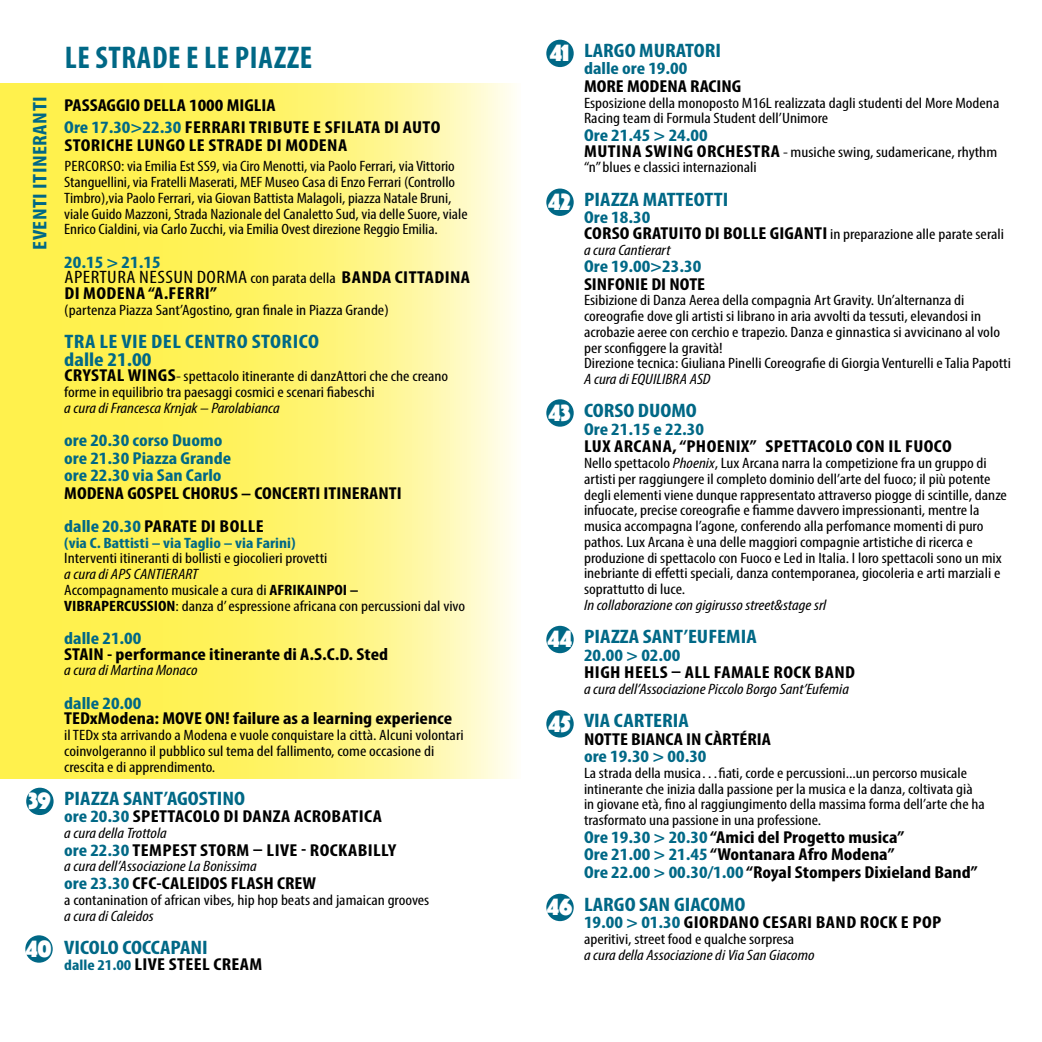
<style>
.page{position:relative;width:1042px;height:1042px;background:#fff}
.page>*{position:absolute;margin:0;border:0;box-sizing:border-box;transform-origin:0 0}
.t1{font:700 condensed 31.5px "Myriad Pro";letter-spacing:.02em;color:#006886}
.t2{font:24.5px "Phosphate Solid";letter-spacing:.005em;color:#fff}
.t3{font:700 condensed 19.78px "Myriad Pro";letter-spacing:.02em;color:#006886;scale:1.15 1}
.t4{font:700 condensed 19.6px "Myriad Pro";color:#006886;scale:1.16 1}
.t5{font:700 condensed 19.6px/17.5px "Myriad Pro";letter-spacing:.02em;color:#006886;scale:1.16 1}
.t6{font:condensed 18.03px "Myriad Pro";letter-spacing:.02em;color:#000;scale:1.16 1}
.t7{font:700 condensed 17.32px/17.5px "Myriad Pro";color:#000;scale:1.16 1}
.t8{font:700 condensed 17.32px "Myriad Pro";letter-spacing:.02em;color:#000;scale:1.16 1}
.t9{font:700 condensed 17.32px/17.5px "Myriad Pro";color:#006886;scale:1.16 1}
.t10{font:condensed 15.05px/15.8px "Myriad Pro";color:#000;scale:1.16 1}
.t11{font:condensed 15.05px/15.8px "Myriad Pro";color:#000;scale:1.14 1}
.t12{font:italic condensed 15.05px "Myriad Pro";color:#000;scale:1.16 1}
.t13{font:condensed 15.05px/15.8px "Myriad Pro";color:#000;scale:1.15 1}
.t14{font:700 condensed 15.05px "Myriad Pro";color:#006886;scale:1.16 1}
.s1{color:#006886}
.s2{font-size:15.05px}
.s3{font-weight:700;font-size:17.32px}
.s4{font-style:italic}
.s5{font-weight:700}
.s6{font-size:15.05px;color:#006886}
</style>
<div class="page">
<svg style="left:0;top:83px;width:515px;height:696px;background:#fff476"></svg>
<div style="left:26px;top:787px;width:28px;height:28px;background:#006886;border-radius:50%"></div>
<div style="left:25px;top:935px;width:28px;height:27px;background:#006886;border-radius:50%"></div>
<div style="left:546px;top:40px;width:28px;height:27px;background:#006886;border-radius:50%"></div>
<div style="left:546px;top:189px;width:28px;height:27px;background:#006886;border-radius:50%"></div>
<div style="left:546px;top:399px;width:28px;height:28px;background:#006886;border-radius:50%"></div>
<div style="left:546px;top:626px;width:28px;height:27px;background:#006886;border-radius:50%"></div>
<div style="left:546px;top:710px;width:28px;height:27px;background:#006886;border-radius:50%"></div>
<div style="left:546px;top:894px;width:28px;height:27px;background:#006886;border-radius:50%"></div>
<h3 class="t3" style="left:28px;top:250px;width:135px;rotate:-90deg">EVENTI ITINERANTI</h3>
<h2 class="t2" style="left:28px;top:783px;width:24px">39</h2>
<h2 class="t2" style="left:26px;top:931px;width:27px">40</h2>
<h1 class="t1" style="left:65px;top:38px;width:249px">LE STRADE E LE PIAZZE</h1>
<p class="t7" style="left:64px;top:93px;width:326px;line-height:22.4px">PASSAGGIO DELLA 1000 MIGLIA<br><span class="s1">Ore 17.30&gt;22.30</span> FERRARI TRIBUTE E SFILATA DI AUTO</p>
<p class="t8" style="left:64px;top:134px;width:245px">STORICHE LUNGO LE STRADE DI MODENA</p>
<p class="t11" style="left:64px;top:158px;width:355px">PERCORSO: via Emilia Est SS9, via Ciro Menotti, via Paolo Ferrari, via Vittorio Stanguellini, via Fratelli Maserati, MEF Museo Casa di Enzo Ferrari (Controllo Timbro),via Paolo Ferrari, via Giovan Battista Malagoli, piazza Natale Bruni, viale Guido Mazzoni, Strada Nazionale del Canaletto Sud, via delle Suore, viale Enrico Cialdini, via Carlo Zucchi, via Emilia Ovest direzione Reggio Emilia.</p>
<p class="t9" style="left:64px;top:253px;width:85px">20.15 &gt; 21.15</p>
<p class="t6" style="left:64px;top:266px;width:351px">APERTURA NESSUN DORMA <span class="s2">con parata della</span> <span class="s3">BANDA CITTADINA</span></p>
<p class="t8" style="left:64px;top:282px;width:133px">DI MODENA “A.FERRI”</p>
<p class="t10" style="left:64px;top:302px;width:281px">(partenza Piazza Sant’Agostino, gran finale in Piazza Grande)</p>
<h3 class="t5" style="left:64px;top:332px;width:221px">TRA LE VIE DEL CENTRO STORICO dalle 21.00</h3>
<p class="t10" style="left:64px;top:368px;width:333px"><span class="s3">CRYSTAL WINGS</span>- spettacolo itinerante di danzAttori che che creano forme in equilibrio tra paesaggi cosmici e scenari fiabeschi</p>
<p class="t12" style="left:64px;top:399px;width:187px">a cura di Francesca Krnjak – Parolabianca</p>
<p class="t9" style="left:64px;top:431px;width:145px">ore 20.30 corso Duomo ore 21.30 Piazza Grande ore 22.30 via San Carlo</p>
<p class="t7" style="left:64px;top:476px;width:292px;line-height:33.2px">MODENA GOSPEL CHORUS – CONCERTI ITINERANTI <span class="s1">dalle 20.30</span> PARATE DI BOLLE</p>
<p class="t14" style="left:64px;top:533px;width:201px">(via C. Battisti – via Taglio – via Farini)</p>
<p class="t10" style="left:64px;top:550px;width:228px">Interventi itineranti di bollisti e giocolieri provetti</p>
<p class="t10" style="left:64px;top:566px;width:347px"><span class="s4">a cura di APS CANTIERART<br></span>Accompagnamento musicale a cura di <span class="s5">AFRIKAINPOI –<br>VIBRAPERCUSSION</span>: danza d’ espressione africana con percussioni dal vivo</p>
<p class="t9" style="left:64px;top:629px;width:68px">dalle 21.00</p>
<p class="t7" style="left:64px;top:645px;width:281px">STAIN - performance itinerante di A.S.C.D. Sted</p>
<p class="t12" style="left:64px;top:661px;width:116px">a cura di Martina Monaco</p>
<p class="t9" style="left:64px;top:694px;width:68px">dalle 20.00</p>
<p class="t7" style="left:64px;top:709px;width:336px">TEDxModena: MOVE ON! failure as a learning experience</p>
<p class="t10" style="left:64px;top:727px;width:346px">il TEDx sta arrivando a Modena e vuole conquistare la città. Alcuni volontari coinvolgeranno il pubblico sul tema del fallimento, come occasione di crescita e di apprendimento.</p>
<h3 class="t4" style="left:64px;top:786px;width:157px">PIAZZA SANT’AGOSTINO</h3>
<p class="t8" style="left:64px;top:806px;width:275px"><span class="s1">ore 20.30</span> SPETTACOLO DI DANZA ACROBATICA</p>
<p class="t12" style="left:64px;top:824px;width:90px">a cura della Trottola</p>
<p class="t8" style="left:64px;top:839px;width:288px"><span class="s1">ore 22.30</span> TEMPEST STORM – LIVE - ROCKABILLY</p>
<p class="t12" style="left:64px;top:857px;width:168px">a cura dell’Associazione La Bonissima</p>
<p class="t7" style="left:64px;top:874px;width:219px"><span class="s1">ore 23.30</span> CFC-CALEIDOS FLASH CREW</p>
<p class="t10" style="left:64px;top:891px;width:316px">a contanination of african vibes, hip hop beats and jamaican grooves</p>
<p class="t12" style="left:64px;top:906px;width:79px">a cura di Caleidos</p>
<h3 class="t4" style="left:64px;top:935px;width:125px">VICOLO COCCAPANI</h3>
<p class="t8" style="left:64px;top:953px;width:172px"><span class="s6">dalle 21.00</span> LIVE STEEL CREAM</p>
<h2 class="t2" style="left:550px;top:35px;width:21px">41</h2>
<h2 class="t2" style="left:548px;top:184px;width:24px">42</h2>
<h2 class="t2" style="left:549px;top:395px;width:23px">43</h2>
<h2 class="t2" style="left:548px;top:621px;width:26px">44</h2>
<h2 class="t2" style="left:549px;top:706px;width:23px">45</h2>
<h2 class="t2" style="left:547px;top:889px;width:27px">46</h2>
<h3 class="t4" style="left:584px;top:38px;width:120px">LARGO MURATORI</h3>
<p class="t9" style="left:584px;top:59px;width:91px">dalle ore 19.00</p>
<p class="t7" style="left:584px;top:77px;width:137px">MORE MODENA RACING</p>
<p class="t10" style="left:584px;top:94px;width:360px">Esposizione della monoposto M16L realizzata dagli studenti del More Modena<br>Racing team di Formula Student dell’Unimore</p>
<p class="t9" style="left:584px;top:126px;width:108px">Ore 21.45 &gt; 24.00</p>
<p class="t10" style="left:584px;top:143px;width:358px"><span class="s3">MUTINA SWING ORCHESTRA</span> - musiche swing, sudamericane, rhythm “n” blues e classici internazionali</p>
<h3 class="t4" style="left:584px;top:187px;width:126px">PIAZZA MATTEOTTI</h3>
<p class="t9" style="left:584px;top:208px;width:59px">Ore 18.30</p>
<p class="t10" style="left:584px;top:226px;width:364px"><span class="s3">CORSO GRATUITO DI BOLLE GIGANTI</span> in preparazione alle parate serali <span class="s4">a cura Cantierart</span></p>
<p class="t9" style="left:584px;top:257px;width:103px">Ore 19.00&gt;23.30</p>
<p class="t7" style="left:584px;top:275px;width:106px">SINFONIE DI NOTE</p>
<p class="t10" style="left:584px;top:292px;width:369px">Esibizione di Danza Aerea della compagnia Art Gravity. Un’alternanza di coreografie dove gli artisti si librano in aria avvolti da tessuti, elevandosi in acrobazie aeree con cerchio e trapezio. Danza e ginnastica si avvicinano al volo per sconfiggere la gravità!<br>Direzione tecnica: Giuliana Pinelli Coreografie di Giorgia Venturelli e Talia Papotti</p>
<p class="t12" style="left:584px;top:370px;width:111px">A cura di EQUILIBRA ASD</p>
<h3 class="t4" style="left:584px;top:398px;width:99px">CORSO DUOMO</h3>
<p class="t9" style="left:584px;top:420px;width:105px">Ore 21.15 e 22.30</p>
<p class="t8" style="left:584px;top:436px;width:318px">LUX ARCANA, “PHOENIX” SPETTACOLO CON IL FUOCO</p>
<p class="t10" style="left:584px;top:455px;width:366px">Nello spettacolo <span class="s4">Phoenix</span>, Lux Arcana narra la competizione fra un gruppo di artisti per raggiungere il completo dominio dell’arte del fuoco; il più potente degli elementi viene dunque rappresentato attraverso piogge di scintille, danze infuocate, precise coreografie e fiamme davvero impressionanti, mentre la musica accompagna l’agone, conferendo alla perfomance momenti di puro pathos. Lux Arcana è una delle maggiori compagnie artistiche di ricerca e produzione di spettacolo con Fuoco e Led in Italia. I loro spettacoli sono un mix inebriante di effetti speciali, danza contemporanea, giocoleria e arti marziali e soprattutto di luce.</p>
<p class="t12" style="left:584px;top:596px;width:210px">In collaborazione con gigirusso street&amp;stage srl</p>
<h3 class="t4" style="left:584px;top:624px;width:150px">PIAZZA SANT’EUFEMIA</h3>
<p class="t9" style="left:584px;top:646px;width:85px">20.00 &gt; 02.00</p>
<p class="t8" style="left:584px;top:661px;width:235px">HIGH HEELS – ALL FAMALE ROCK BAND</p>
<p class="t12" style="left:584px;top:680px;width:230px">a cura dell’Associazione Piccolo Borgo Sant’Eufemia</p>
<h3 class="t4" style="left:584px;top:708px;width:92px">VIA CARTERIA</h3>
<p class="t7" style="left:584px;top:730px;width:163px">NOTTE BIANCA IN CÀRTÉRIA</p>
<p class="t9" style="left:584px;top:747px;width:107px">ore 19.30 &gt; 00.30</p>
<p class="t13" style="left:584px;top:765px;width:350px">La strada della musica…fiati, corde e percussioni...un percorso musicale intinerante che inizia dalla passione per la musica e la danza, coltivata già in giovane età, fino al raggiungimento della massima forma dell’arte che ha trasformato una passione in una professione.</p>
<p class="t7" style="left:584px;top:828px;width:341px"><span class="s1">Ore 19.30 &gt; 20.30</span> “Amici del Progetto musica”<br><span class="s1">Ore 21.00 &gt; 21.45</span> “Wontanara Afro Modena”<br><span class="s1">Ore 22.00 &gt; 00.30/1.00</span> “Royal Stompers Dixieland Band”</p>
<h3 class="t4" style="left:584px;top:892px;width:141px">LARGO SAN GIACOMO</h3>
<p class="t8" style="left:584px;top:912px;width:310px"><span class="s1">19.00 &gt; 01.30</span> GIORDANO CESARI BAND ROCK E POP</p>
<p class="t10" style="left:584px;top:931px;width:183px">aperitivi, street food e qualche sorpresa</p>
<p class="t12" style="left:584px;top:946px;width:200px">a cura della Associazione di Via San Giacomo</p>
</div>
